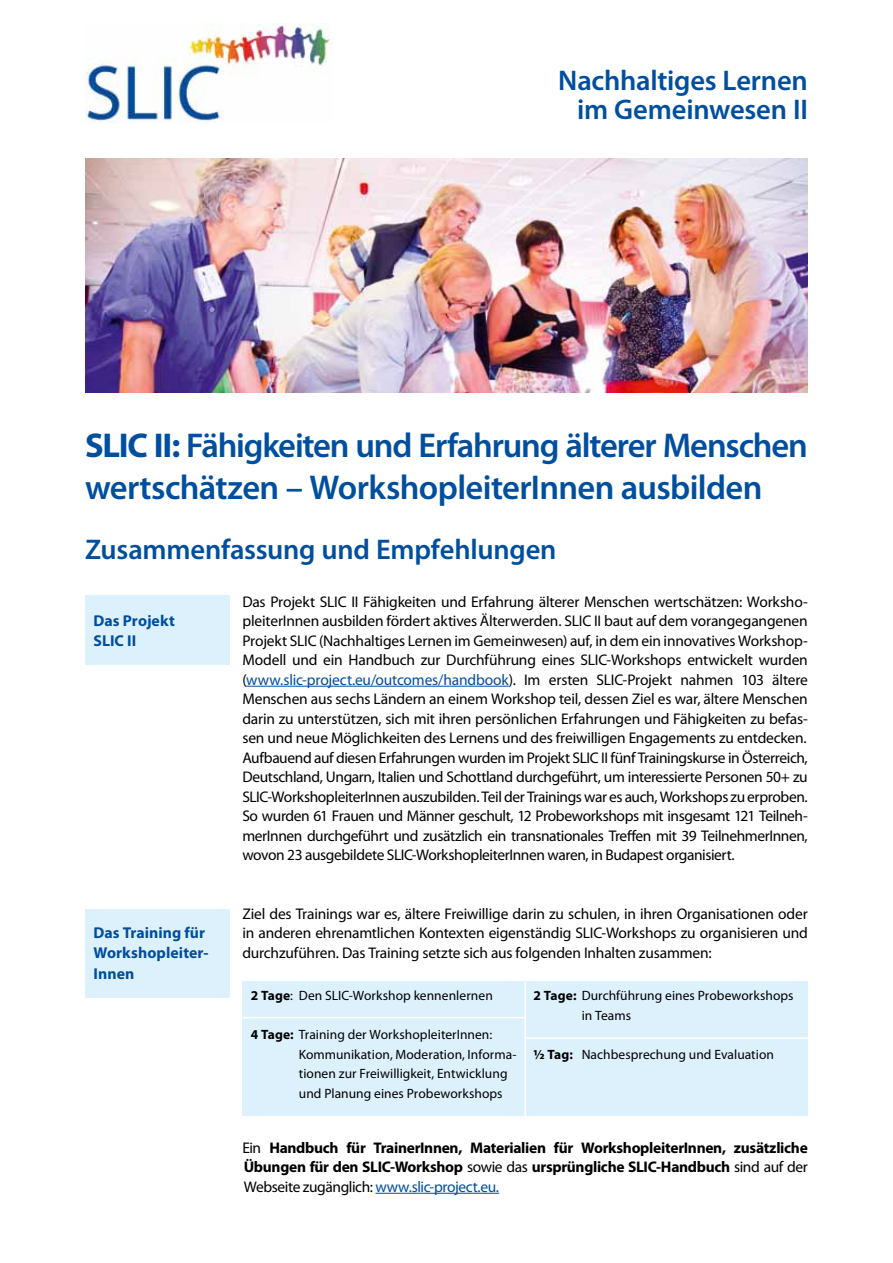
<style>
.page{position:relative;width:893px;height:1263px;background:#fff}
.page>*{position:absolute;margin:0;border:0;box-sizing:border-box;transform-origin:0 0}
.t1{font:600 34.5px/42px "Myriad Pro";letter-spacing:-.025em;color:#004e9e}
.t2{font:600 28.5px/29.2px "Myriad Pro";letter-spacing:-.01em;color:#004e9e;text-align:right}
.t3{font:700 15.75px/20.2px "Myriad Pro";letter-spacing:.005em;color:#004e9e}
.t4{font:15.45px/19.5px "Myriad Pro";letter-spacing:-.02em;color:#000;text-align:justify}
.t5{font:700 15.45px/19.5px "Myriad Pro";letter-spacing:-.02em;color:#000}
.t6{font:13.5px/19.5px "Myriad Pro";letter-spacing:.005em;color:#000}
.s1{font-weight:700}
.s2{color:#004e9e}
.s3{font-weight:400}
.s4{font-weight:400;color:#004e9e}
</style>
<div class="page">
<div style="left:85px;top:596px;width:145px;height:69px;background:#ddf1fd"></div>
<div style="left:85px;top:909px;width:145px;height:88px;background:#ddf1fd"></div>
<img style="left:85px;top:158px;width:723px;height:234px">
<hr style="left:246px;top:686px;width:263px;height:1px;background:#004e9e">
<img style="left:85px;top:23px;width:245px;height:99px">
<div style="left:242px;top:981px;width:566px;height:135px;background:#ddf1fd"></div>
<hr style="left:524px;top:981px;width:2px;height:135px;background:#fff">
<hr style="left:242px;top:1017px;width:283px;height:1px;background:#fff">
<hr style="left:525px;top:1037px;width:283px;height:2px;background:#fff">
<hr style="left:375px;top:1193px;width:124px;height:1px;background:#004e9e">
<h2 class="t2" style="left:558px;top:66px;width:251px">Nachhaltiges Lernen im Gemeinwesen II</h2>
<h1 class="t1" style="left:85px;top:425px;width:724px"><span class="s1">SLIC II:</span> Fähigkeiten und Erfahrung älterer Menschen wertschätzen – WorkshopleiterInnen ausbilden</h1>
<h2 class="t2" style="left:85px;top:535px;width:473px">Zusammenfassung und Empfehlungen</h2>
<p class="t3" style="left:94px;top:611px;width:83px">Das Projekt<br>SLIC II</p>
<p class="t3" style="left:94px;top:923px;width:117px">Das Training für<br>Workshopleiter-<br>Innen</p>
<p class="t4" style="left:242px;top:592px;width:567px">Das Projekt SLIC II Fähigkeiten und Erfahrung älterer Menschen wertschätzen: Worksho&shy;pleiterInnen ausbilden fördert aktives Älterwerden. SLIC II baut auf dem vorangegangenen Projekt SLIC (Nachhaltiges Lernen im Gemeinwesen) auf, in dem ein innovatives Workshop-Modell und ein Handbuch zur Durchführung eines SLIC-Workshops entwickelt wurden (<span class="s2">www.slic-project.eu/outcomes/handbook</span>). Im ersten SLIC-Projekt nahmen 103 ältere Menschen aus sechs Ländern an einem Workshop teil, dessen Ziel es war, ältere Menschen darin zu unterstützen, sich mit ihren persönlichen Erfahrungen und Fähigkeiten zu befas&shy;sen und neue Möglichkeiten des Lernens und des freiwilligen Engagements zu entdecken.<br>Aufbauend auf diesen Erfahrungen wurden im Projekt SLIC II fünf Trainingskurse in Österreich, Deutschland, Ungarn, Italien und Schottland durchgeführt, um interessierte Personen 50+ zu SLIC-WorkshopleiterInnen auszubilden. Teil der Trainings war es auch, Workshops zu erproben.<br>So wurden 61 Frauen und Männer geschult, 12 Probeworkshops mit insgesamt 121 Teilneh&shy;merInnen durchgeführt und zusätzlich ein transnationales Treffen mit 39 TeilnehmerInnen, wovon 23 ausgebildete SLIC-WorkshopleiterInnen waren, in Budapest organisiert.</p>
<p class="t4" style="left:242px;top:904px;width:567px">Ziel des Trainings war es, ältere Freiwillige darin zu schulen, in ihren Organisationen oder in anderen ehrenamtlichen Kontexten eigenständig SLIC-Workshops zu organisieren und durchzuführen. Das Training setzte sich aus folgenden Inhalten zusammen:</p>
<p class="t6" style="left:251px;top:986px;width:243px"><span class="s1">2 Tage</span>: Den SLIC-Workshop kennenlernen</p>
<p class="t6" style="left:299px;top:1025px;width:219px;text-indent:-48px"><span class="s1">4 Tage:</span> Training der WorkshopleiterInnen:<br>Kommunikation, Moderation, Informa&shy;tionen zur Freiwilligkeit, Entwicklung und Planung eines Probeworkshops</p>
<p class="t6" style="left:582px;top:986px;width:213px;text-indent:-48px"><span class="s1">2 Tage:</span> Durchführung eines Probeworkshops in Teams</p>
<p class="t6" style="left:534px;top:1045px;width:242px"><span class="s1">½ Tag:</span> Nachbesprechung und Evaluation</p>
<p class="t5" style="left:242px;top:1138px;width:567px"><span class="s3">Ein</span> Handbuch für TrainerInnen, Materialien für WorkshopleiterInnen, zusätzliche</p>
<p class="t5" style="left:244px;top:1157px;width:566px">Übungen für den SLIC-Workshop <span class="s3">sowie das</span> ursprüngliche SLIC-Handbuch <span class="s3">sind auf der<br>Webseite zugänglich:</span> <span class="s4">www.slic-project.eu.</span></p>
</div>
